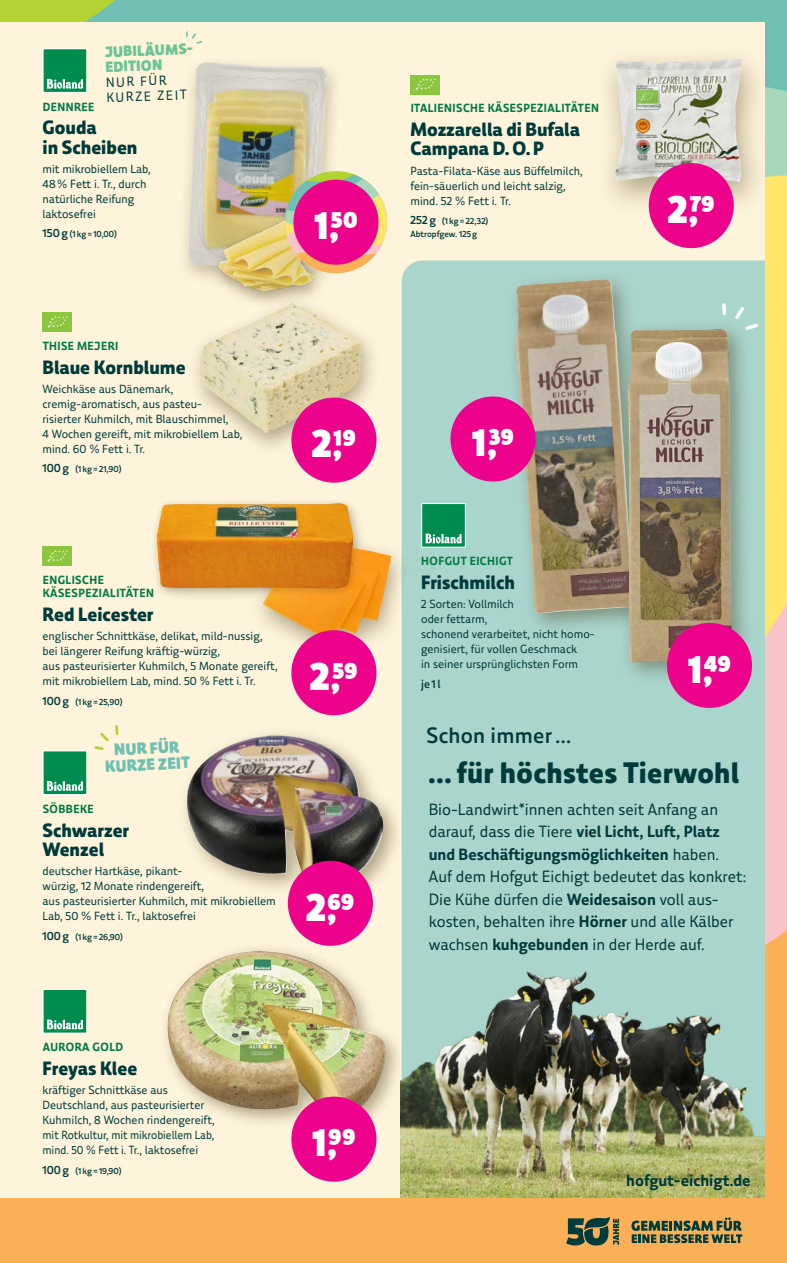
<style>
.page{position:relative;width:787px;height:1263px;background:#fff}
.page>*{position:absolute;margin:0;border:0;box-sizing:border-box;transform-origin:0 0}
.t1{font:900 39px "Bio Markt";color:#fff}
.t2{font:800 30px "Bio Markt";letter-spacing:.01em;color:#003b3b}
.t3{font:500 22.5px "Bio Markt";letter-spacing:.01em;color:#003b3b}
.t4{font:800 19.5px/19.5px "Bio Markt";color:#003b3b}
.t5{font:16.5px/22.5px "Bio Markt";color:#003b3b}
.t6{font:700 16.5px "Bio Markt";color:#003b3b}
.t7{font:900 16.5px/16.5px "Bio Markt";color:#6fbfb2;text-align:center}
.t8{font:900 15px/15px "Bio Markt";color:#6cc495}
.t9{font:13.5px/15px "Bio Markt";color:#003b3b}
.t10{font:12px/15px "Bio Markt";color:#003b3b}
.t11{font:700 12px/13.5px "Bio Markt";letter-spacing:.04em;color:#007a45}
.t12{font:500 12px "Bio Markt";color:#003b3b}
.t13{font:500 9px/13.5px "Bio Markt";color:#003b3b}
.s1{font-size:12px}
.s2{font-weight:700}
</style>
<div class="page">
<img style="left:0;top:0;width:787px;height:1263px">
<p class="t8" style="left:105px;top:44px;width:91px;rotate:-2deg">JUBILÄUMS-<br>EDITION</p>
<p class="t9" style="left:106px;top:75px;width:81px;rotate:-2deg">NUR FÜR<br>KURZE ZEIT</p>
<p class="t11" style="left:43px;top:100px;width:53px">DENNREE</p>
<h3 class="t4" style="left:43px;top:118px;width:96px">Gouda<br>in Scheiben</h3>
<p class="t10" style="left:43px;top:161px;width:110px">mit mikrobiellem Lab,<br>48% Fett i. Tr., durch natürliche Reifung laktosefrei</p>
<p class="t13" style="left:43px;top:228px;width:76px"><span class="s1">150g</span> (1kg=10,00)</p>
<h1 class="t1" style="left:314px;top:202px;width:45px">1,50</h1>
<p class="t11" style="left:410px;top:101px;width:190px">ITALIENISCHE KÄSESPEZIALITÄTEN</p>
<h3 class="t4" style="left:410px;top:119px;width:171px">Mozzarella di Bufala<br>Campana D.O.P</h3>
<p class="t10" style="left:410px;top:163px;width:174px">Pasta-Filata-Käse aus Büffelmilch, fein-säuerlich und leicht salzig, mind. 52 % Fett i. Tr.</p>
<p class="t13" style="left:410px;top:214px;width:80px"><span class="s1">252g</span> (1kg=22,32)<br>Abtropfgew. 125g</p>
<h1 class="t1" style="left:667px;top:185px;width:49px">2 ,79</h1>
<p class="t11" style="left:43px;top:339px;width:77px">THISE MEJERI</p>
<h3 class="t4" style="left:43px;top:357px;width:145px">Blaue Kornblume</h3>
<p class="t10" style="left:43px;top:381px;width:201px">Weichkäse aus Dänemark, cremig-aromatisch, aus pasteu&shy;risierter Kuhmilch, mit Blauschimmel,<br>4 Wochen gereift, mit mikrobiellem Lab, mind. 60 % Fett i. Tr.</p>
<p class="t13" style="left:43px;top:462px;width:81px"><span class="s1">100g</span> (1kg=21,90)</p>
<h1 class="t1" style="left:312px;top:420px;width:46px">2,19</h1>
<h1 class="t1" style="left:472px;top:419px;width:44px">1,39</h1>
<p class="t11" style="left:43px;top:573px;width:113px">ENGLISCHE<br>KÄSESPEZIALITÄTEN</p>
<h3 class="t4" style="left:43px;top:604px;width:112px">Red Leicester</h3>
<p class="t10" style="left:43px;top:629px;width:236px">englischer Schnittkäse, delikat, mild-nussig, bei längerer Reifung kräftig-würzig,<br>aus pasteurisierter Kuhmilch, 5 Monate gereift, mit mikrobiellem Lab, mind. 50 % Fett i. Tr.</p>
<p class="t13" style="left:43px;top:695px;width:82px"><span class="s1">100g</span> (1kg=25,90)</p>
<h3 class="t7" style="left:104px;top:742px;width:86px;rotate:-3deg">NUR FÜR<br>KURZE ZEIT</h3>
<p class="t11" style="left:43px;top:802px;width:53px">SÖBBEKE</p>
<h3 class="t4" style="left:43px;top:820px;width:88px">Schwarzer<br>Wenzel</h3>
<p class="t10" style="left:43px;top:864px;width:235px">deutscher Hartkäse, pikant-<br>würzig, 12 Monate rindengereift,<br>aus pasteurisierter Kuhmilch, mit mikrobiellem Lab, 50 % Fett i. Tr., laktosefrei</p>
<p class="t13" style="left:43px;top:930px;width:82px"><span class="s1">100g</span> (1kg=26,90)</p>
<p class="t11" style="left:421px;top:554px;width:93px">HOFGUT EICHIGT</p>
<h3 class="t4" style="left:421px;top:573px;width:95px">Frischmilch</h3>
<p class="t10" style="left:421px;top:597px;width:175px">2 Sorten: Vollmilch<br>oder fettarm,<br>schonend verarbeitet, nicht homo&shy;genisiert, für vollen Geschmack<br>in seiner ursprünglichsten Form</p>
<p class="t12" style="left:421px;top:676px;width:21px">je1l</p>
<h3 class="t3" style="left:426px;top:722px;width:146px">Schon immer …</h3>
<h2 class="t2" style="left:428px;top:754px;width:313px">… für höchstes Tierwohl</h2>
<p class="t5" style="left:429px;top:797px;width:319px">Bio-Landwirt*innen achten seit Anfang an darauf, dass die Tiere <span class="s2">viel Licht, Luft, Platz und Beschäftigungsmöglichkeiten</span> haben.<br>Auf dem Hofgut Eichigt bedeutet das konkret:<br>Die Kühe dürfen die <span class="s2">Weidesaison</span> voll aus&shy;kosten, behalten ihre <span class="s2">Hörner</span> und alle Kälber wachsen <span class="s2">kuhgebunden</span> in der Herde auf.</p>
<h1 class="t1" style="left:310px;top:653px;width:50px">2 ,59</h1>
<h1 class="t1" style="left:688px;top:645px;width:45px">1,49</h1>
<h1 class="t1" style="left:306px;top:883px;width:50px">2 ,69</h1>
<p class="t11" style="left:43px;top:1040px;width:82px">AURORA GOLD</p>
<h3 class="t4" style="left:43px;top:1058px;width:96px">Freyas Klee</h3>
<p class="t10" style="left:43px;top:1083px;width:174px">kräftiger Schnittkäse aus Deutschland, aus pasteurisierter Kuhmilch, 8 Wochen rindengereift, mit Rotkultur, mit mikrobiellem Lab, mind. 50 % Fett i. Tr., laktosefrei</p>
<p class="t13" style="left:43px;top:1164px;width:81px"><span class="s1">100g</span> (1kg=19,90)</p>
<h1 class="t1" style="left:312px;top:1119px;width:45px">1,99</h1>
<h3 class="t6" style="left:626px;top:1170px;width:126px">hofgut-eichigt.de</h3>
</div>
